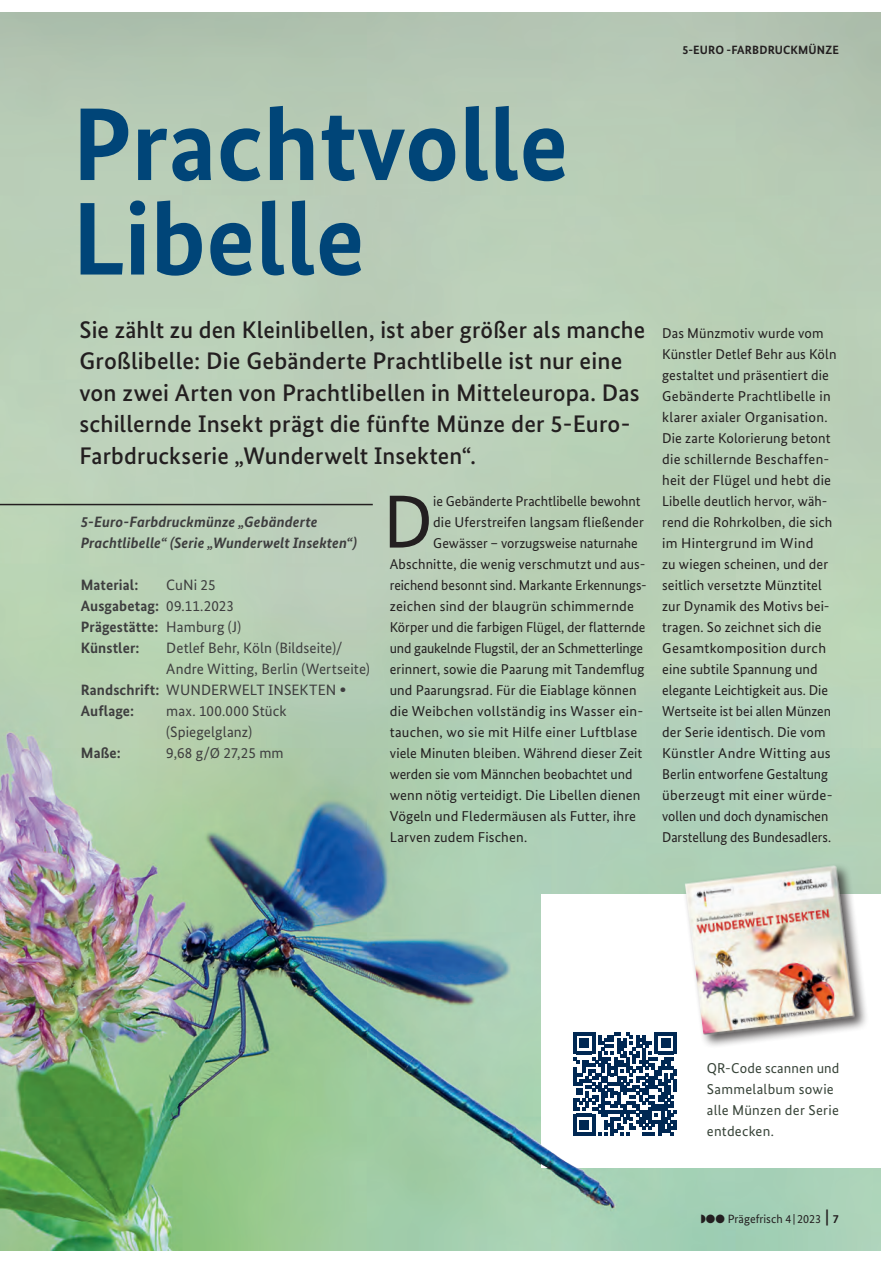
<style>
.page{position:relative;width:893px;height:1263px;background:#fff}
.page>*{position:absolute;margin:0;border:0;box-sizing:border-box;transform-origin:0 0}
.t1{font:700 103.5px/94.5px "Bundes Sans";color:#004578}
.t2{font:75.15px "Bundes Sans";color:#231f20}
.t3{font:500 24px/31.5px "Bundes Sans";letter-spacing:.005em;color:#231f20}
.t4{font:15px/21px "Bundes Sans";letter-spacing:.005em;color:#3e3e3f}
.t5{font:700 15px/21px "Bundes Sans";letter-spacing:.005em;color:#3e3e3f}
.t6{font:italic 700 15px/21px "Bundes Sans";letter-spacing:.005em;color:#3e3e3f}
.t7{font:14.25px/21px "Bundes Sans";letter-spacing:.005em;color:#231f20}
.t8{font:14.25px/21px "Bundes Sans";letter-spacing:.015em;color:#374338}
.t9{font:12px "Bundes Sans";color:#231f20}
.t10{font:700 12px "Bundes Sans";letter-spacing:.01em;color:#231f20}
.s1{font-weight:400}
.s2{font-weight:700}
.s3{font-weight:700;font-size:16.5px}
.s4{font-size:14.25px}
.s5{font-weight:500;font-size:18px}
</style>
<div class="page">
<img style="left:0;top:13px;width:880px;height:1237px">
<div style="left:541px;top:894px;width:352px;height:273px;background:#fff"></div>
<hr style="left:0;top:504px;width:373px;height:1px;background:#231f20">
<div style="left:682px;top:862px;width:187px;height:187px;background:#231f20;opacity:.75"></div>
<img style="left:676px;top:856px;width:189px;height:191px">
<svg style="left:573px;top:1032px;width:104px;height:104px"></svg>
<p class="t10" style="left:682px;top:43px;width:158px">5-EURO -FARBDRUCKMÜNZE</p>
<h1 class="t1" style="left:72px;top:96px;width:498px">Prachtvolle<br>Libelle</h1>
<p class="t3" style="left:80px;top:313px;width:567px">Sie zählt zu den Kleinlibellen, ist aber größer als manche Großlibelle: Die Gebänderte Prachtlibelle ist nur eine von zwei Arten von Prachtlibellen in Mitteleuropa. Das schillernde Insekt prägt die fünfte Münze der 5-Euro-Farbdruckserie „Wunderwelt Insekten“.</p>
<h2 class="t2" style="left:383px;top:476px;width:52px">D</h2>
<p class="t7" style="left:433px;top:490px;width:209px">ie Gebänderte Prachtlibelle bewohnt</p>
<p class="t6" style="left:81px;top:511px;width:278px">5-Euro-Farbdruckmünze „Gebänderte<br>Prachtlibelle“ (Serie „Wunderwelt Insekten“)</p>
<p class="t5" style="left:81px;top:574px;width:59px">Material:</p>
<p class="t7" style="left:433px;top:511px;width:212px">die Uferstreifen langsam fließender</p>
<p class="t7" style="left:433px;top:532px;width:206px">Gewässer – vorzugsweise naturnahe</p>
<p class="t7" style="left:390px;top:553px;width:255px">Abschnitte, die wenig verschmutzt und aus-</p>
<p class="t7" style="left:390px;top:574px;width:257px">reichend besonnt sind. Markante Erkennungs-</p>
<p class="t7" style="left:390px;top:595px;width:246px">zeichen sind der blaugrün schimmernde</p>
<p class="t7" style="left:390px;top:616px;width:257px">Körper und die farbigen Flügel, der flatternde</p>
<p class="t7" style="left:390px;top:637px;width:255px">und gaukelnde Flugstil, der an Schmetterlinge</p>
<p class="t7" style="left:390px;top:658px;width:256px">erinnert, sowie die Paarung mit Tandemflug</p>
<p class="t7" style="left:390px;top:679px;width:248px">und Paarungsrad. Für die Eiablage können</p>
<p class="t7" style="left:390px;top:700px;width:255px">die Weibchen vollständig ins Wasser ein-</p>
<p class="t7" style="left:390px;top:721px;width:249px">tauchen, wo sie mit Hilfe einer Luftblase</p>
<p class="t7" style="left:390px;top:742px;width:254px">viele Minuten bleiben. Während dieser Zeit</p>
<p class="t7" style="left:390px;top:763px;width:244px">werden sie vom Männchen beobachtet und</p>
<p class="t7" style="left:390px;top:784px;width:252px">wenn nötig verteidigt. Die Libellen dienen</p>
<p class="t7" style="left:390px;top:805px;width:248px">Vögeln und Fledermäusen als Futter, ihre</p>
<p class="t7" style="left:390px;top:826px;width:139px">Larven zudem Fischen.</p>
<p class="t5" style="left:81px;top:574px;width:162px;text-indent:86px"><span class="s1">CuNi 25<br></span>Ausgabetag: <span class="s1">09.11.2023<br></span>Prägestätte: <span class="s1">Hamburg (J)<br></span>Künstler:</p>
<p class="t4" style="left:166px;top:637px;width:178px">Detlef Behr, Köln (Bildseite)/</p>
<p class="t4" style="left:166px;top:658px;width:205px">Andre Witting, Berlin (Wertseite)</p>
<p class="t4" style="left:81px;top:679px;width:267px"><span class="s2">Randschrift:</span> WUNDERWELT INSEKTEN <span class="s3">•</span></p>
<p class="t5" style="left:81px;top:700px;width:55px">Auflage:</p>
<p class="t4" style="left:166px;top:700px;width:122px">max. 100.000 Stück (Spiegelglanz)</p>
<p class="t5" style="left:81px;top:742px;width:42px">Maße:</p>
<p class="t4" style="left:166px;top:742px;width:119px">9,68 g/<span class="s4">Ø</span> 27,25 mm</p>
<p class="t7" style="left:662px;top:322px;width:176px">Das Münzmotiv wurde vom<br>Künstler Detlef Behr aus Köln gestaltet und präsentiert die<br>Gebänderte Prachtlibelle in klarer axialer Organisation.<br>Die zarte Kolorierung betont die schillernde Beschaffen&shy;heit der Flügel und hebt die<br>Libelle deutlich hervor, wäh&shy;rend die Rohrkolben, die sich im Hintergrund im Wind<br>zu wiegen scheinen, und der seitlich versetzte Münztitel zur Dynamik des Motivs bei&shy;tragen. So zeichnet sich die<br>Gesamtkomposition durch eine subtile Spannung und elegante Leichtigkeit aus. Die<br>Wertseite ist bei allen Münzen der Serie identisch. Die vom<br>Künstler Andre Witting aus<br>Berlin entworfene Gestaltung überzeugt mit einer würde&shy;vollen und doch dynamischen<br>Darstellung des Bundesadlers.</p>
<p class="t8" style="left:707px;top:1057px;width:134px">QR-Code scannen und<br>Sammelalbum sowie alle Münzen der Serie entdecken.</p>
<p class="t9" style="left:701px;top:1212px;width:140px">◗●● Prägefrisch 4 | 2023 <span class="s5">|</span> <span class="s2">7</span></p>
</div>
